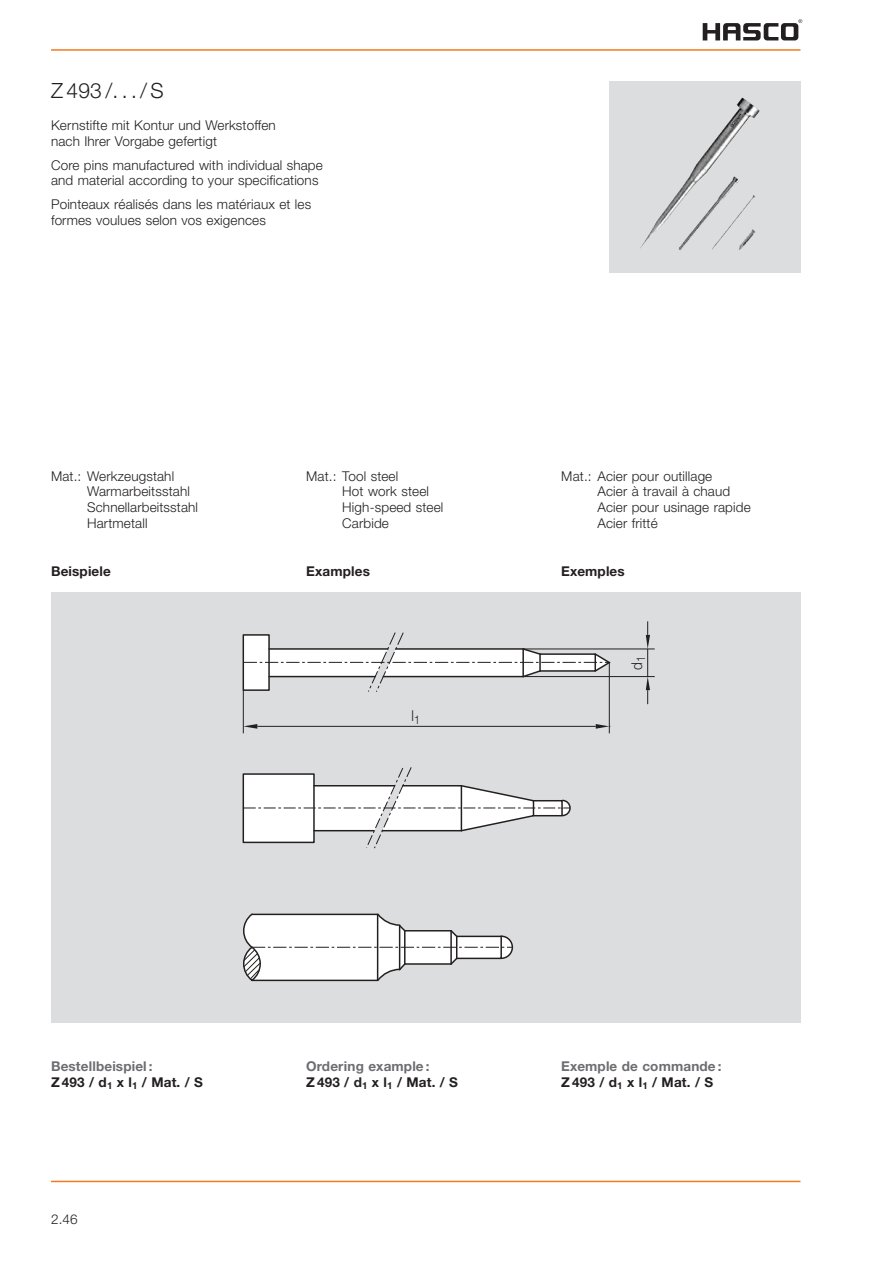
<style>
.page{position:relative;width:893px;height:1263px;background:#fff}
.page>*{position:absolute;margin:0;border:0;box-sizing:border-box;transform-origin:0 0}
.t1{font:300 21px "Helvetica Neue";color:#231f20}
.t2{font:300 15px "Helvetica Neue";color:#231f20;scale:.9 1}
.t3{font:300 13.5px/15.9px "Helvetica Neue";letter-spacing:.01em;color:#231f20}
.t4{font:700 13.5px/15.9px "Helvetica Neue CE";letter-spacing:.01em;color:#6c6d70}
.t5{font:700 13.5px "Helvetica Neue CE";letter-spacing:.01em;color:#231f20}
.s1{color:#231f20}
</style>
<div class="page">
<hr style="left:51px;top:1181px;width:749px;height:1px;background:#f47921">
<hr style="left:51px;top:49px;width:749px;height:2px;background:#f47921">
<svg style="left:703px;top:19px;width:99px;height:21px"></svg>
<div style="left:609px;top:82px;width:191px;height:191px;background:#dcdddf"></div>
<img style="left:640px;top:97px;width:120px;height:154px">
<div style="left:51px;top:592px;width:749px;height:430px;background:#dcdddf"></div>
<svg style="left:243px;top:767px;width:328px;height:82px"></svg>
<hr style="left:314px;top:785px;width:80px;height:1px;background:#231f20">
<hr style="left:314px;top:830px;width:60px;height:1px;background:#231f20">
<svg style="left:243px;top:913px;width:271px;height:68px"></svg>
<svg style="left:243px;top:632px;width:369px;height:60px"></svg>
<hr style="left:243px;top:690px;width:1px;height:43px;background:#231f20">
<hr style="left:609px;top:662px;width:1px;height:71px;background:#231f20">
<hr style="left:257px;top:726px;width:339px;height:1px;background:#231f20">
<svg style="left:243px;top:724px;width:14px;height:5px"></svg>
<svg style="left:596px;top:724px;width:14px;height:5px"></svg>
<hr style="left:523px;top:649px;width:132px;height:1px;background:#231f20">
<hr style="left:523px;top:676px;width:132px;height:1px;background:#231f20">
<svg style="left:646px;top:621px;width:4px;height:83px"></svg>
<h1 class="t1" style="left:51px;top:83px;width:114px">Z 493 /. . . / S</h1>
<p class="t3" style="left:51px;top:118px;width:226px">Kernstifte mit Kontur und Werkstoffen nach Ihrer Vorgabe gefertigt</p>
<p class="t3" style="left:51px;top:158px;width:273px">Core pins manufactured with individual shape and material according to your specifications</p>
<p class="t3" style="left:51px;top:198px;width:262px">Pointeaux réalisés dans les matériaux et les formes voulues selon vos exigences</p>
<p class="t3" style="left:87px;top:469px;width:112px;text-indent:-36px">Mat.: Werkzeugstahl<br>Warmarbeitsstahl<br>Schnellarbeitsstahl<br>Hartmetall</p>
<p class="t5" style="left:51px;top:567px;width:61px">Beispiele</p>
<p class="t3" style="left:342px;top:469px;width:103px;text-indent:-36px">Mat.: Tool steel<br>Hot work steel<br>High-speed steel<br>Carbide</p>
<p class="t5" style="left:306px;top:567px;width:65px">Examples</p>
<p class="t2" style="left:412px;top:710px;width:11px">l<sub>1</sub></p>
<p class="t3" style="left:597px;top:469px;width:155px;text-indent:-36px">Mat.: Acier pour outillage<br>Acier à travail à chaud<br>Acier pour usinage rapide<br>Acier fritté</p>
<p class="t5" style="left:561px;top:567px;width:65px">Exemples</p>
<p class="t2" style="left:631px;top:670px;width:17px;rotate:-90deg">d<sub>1</sub></p>
<p class="t4" style="left:51px;top:1059px;width:153px">Bestellbeispiel :<br><span class="s1">Z 493 / d</span><sub>1</sub> <span class="s1">x l</span><sub>1</sub> <span class="s1">/ Mat. / S</span></p>
<p class="t3" style="left:51px;top:1212px;width:28px">2.46</p>
<p class="t4" style="left:306px;top:1059px;width:153px">Ordering example :<br><span class="s1">Z 493 / d</span><sub>1</sub> <span class="s1">x l</span><sub>1</sub> <span class="s1">/ Mat. / S</span></p>
<p class="t4" style="left:561px;top:1059px;width:162px">Exemple de commande :<br><span class="s1">Z 493 / d</span><sub>1</sub> <span class="s1">x l</span><sub>1</sub> <span class="s1">/ Mat. / S</span></p>
</div>
